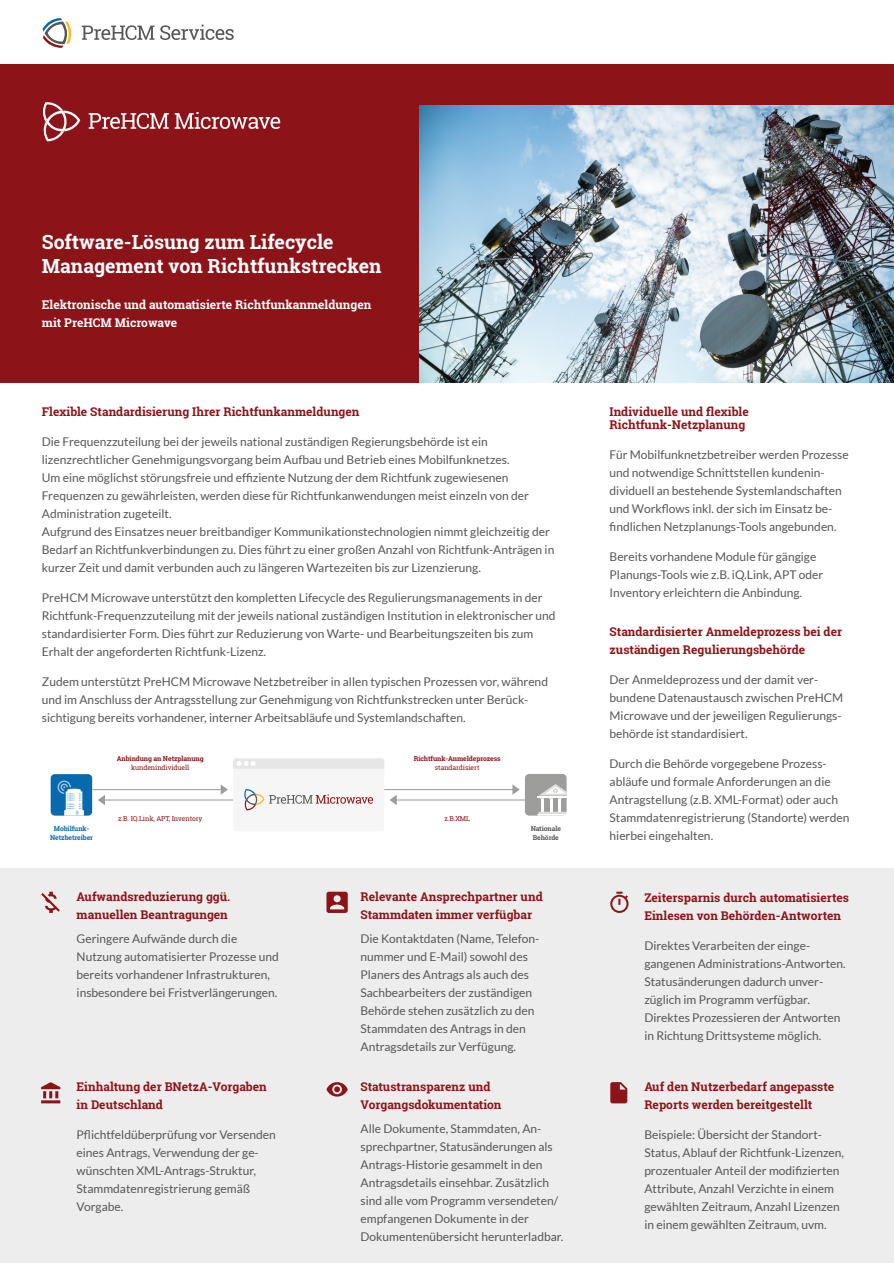
<style>
.page{position:relative;width:894px;height:1263px;background:#fff}
.page>*{position:absolute;margin:0;border:0;box-sizing:border-box;transform-origin:0 0}
.t1{font:700 19.5px/24.5px "Roboto Slab";color:#fff}
.t2{font:12px/18px "Lato";color:#565655}
.t3{font:700 12px/18px "Roboto Slab";color:#8c1318}
.t4{font:700 12px/18px "Roboto Slab";color:#fff}
.t5{font:6.75px "Roboto Slab";letter-spacing:-.01em;color:#8c1318}
.t6{font:700 6.75px "Roboto Slab";letter-spacing:-.01em;color:#8c1318}
.t7{font:700 6.75px/8.9px "Roboto Slab";letter-spacing:-.01em;color:#0769ae;text-align:center}
.t8{font:700 6.75px/8.9px "Roboto Slab";letter-spacing:-.01em;color:#575756;text-align:center}
</style>
<div class="page">
<div style="left:0;top:868px;width:893px;height:395px;background:#ededed"></div>
<div style="left:0;top:64px;width:893px;height:319px;background:#8c1318"></div>
<svg style="left:610px;top:892px;width:18px;height:21px"></svg>
<svg style="left:82px;top:25px;width:72px;height:15px"></svg>
<svg style="left:160px;top:25px;width:74px;height:15px"></svg>
<svg style="left:43px;top:18px;width:29px;height:30px"></svg>
<svg style="left:41px;top:892px;width:19px;height:21px"></svg>
<svg style="left:41px;top:1082px;width:19px;height:21px"></svg>
<svg style="left:326px;top:892px;width:21px;height:21px"></svg>
<svg style="left:610px;top:1082px;width:17px;height:21px"></svg>
<svg style="left:326px;top:1082px;width:21px;height:15px"></svg>
<svg style="left:43px;top:102px;width:37px;height:39px"></svg>
<svg style="left:89px;top:113px;width:80px;height:16px"></svg>
<svg style="left:175px;top:112px;width:105px;height:17px"></svg>
<div style="left:233px;top:758px;width:151px;height:73px;background:#f6f6f6;border-radius:2px"></div>
<div style="left:233px;top:759px;width:151px;height:10px;background:#e6e6e6"></div>
<svg style="left:92px;top:784px;width:141px;height:21px"></svg>
<svg style="left:384px;top:784px;width:140px;height:21px"></svg>
<div style="left:524px;top:774px;width:42px;height:42px;background:#9d9d9c;border-radius:4px"></div>
<svg style="left:537px;top:784px;width:29px;height:32px"></svg>
<div style="left:51px;top:774px;width:41px;height:42px;background:#0769ae;border-radius:4px"></div>
<svg style="left:58px;top:781px;width:26px;height:35px"></svg>
<svg style="left:244px;top:789px;width:129px;height:21px"></svg>
<img style="left:419px;top:105px;width:474px;height:278px">
<h1 class="t1" style="left:42px;top:229px;width:341px">Software-Lösung zum Lifecycle<br>Management von Richtfunkstrecken</h1>
<p class="t4" style="left:42px;top:296px;width:331px">Elektronische und automatisierte Richtfunkanmeldungen mit PreHCM Microwave</p>
<p class="t3" style="left:42px;top:403px;width:319px">Flexible Standardisierung Ihrer Richtfunkanmeldungen</p>
<p class="t2" style="left:42px;top:434px;width:514px">Die Frequenzzuteilung bei der jeweils national zuständigen Regierungsbehörde ist ein lizenzrechtlicher Genehmigungsvorgang beim Aufbau und Betrieb eines Mobilfunknetzes.<br>Um eine möglichst störungsfreie und effiziente Nutzung der dem Richtfunk zugewiesenen Frequenzen zu gewährleisten, werden diese für Richtfunkanwendungen meist einzeln von der Administration zugeteilt.<br>Aufgrund des Einsatzes neuer breitbandiger Kommunikationstechnologien nimmt gleichzeitig der Bedarf an Richtfunkverbindungen zu. Dies führt zu einer großen Anzahl von Richtfunk-Anträgen in kurzer Zeit und damit verbunden auch zu längeren Wartezeiten bis zur Lizenzierung.</p>
<p class="t2" style="left:42px;top:590px;width:515px">PreHCM Microwave unterstützt den kompletten Lifecycle des Regulierungsmanagements in der Richtfunk-Frequenzzuteilung mit der jeweils national zuständigen Institution in elektronischer und standardisierter Form. Dies führt zur Reduzierung von Warte- und Bearbeitungszeiten bis zum Erhalt der angeforderten Richtfunk-Lizenz.</p>
<p class="t2" style="left:42px;top:674px;width:507px">Zudem unterstützt PreHCM Microwave Netzbetreiber in allen typischen Prozessen vor, während und im Anschluss der Antragsstellung zur Genehmigung von Richtfunkstrecken unter Berück&shy;sichtigung bereits vorhandener, interner Arbeitsabläufe und Systemlandschaften.</p>
<p class="t6" style="left:117px;top:754px;width:88px">Anbindung an Netzplanung</p>
<p class="t5" style="left:131px;top:763px;width:60px">kundenindividuell</p>
<p class="t6" style="left:413px;top:754px;width:88px">Richtfunk-Anmeldeprozess</p>
<p class="t5" style="left:435px;top:763px;width:46px">standardisiert</p>
<p class="t5" style="left:118px;top:814px;width:86px">z.B. IQ.Link, APT, Inventory</p>
<p class="t5" style="left:444px;top:814px;width:27px">z.B.XML</p>
<p class="t7" style="left:50px;top:824px;width:44px">Mobilfunk-<br>Netzbetreiber</p>
<p class="t8" style="left:530px;top:824px;width:32px">Nationale<br>Behörde</p>
<p class="t3" style="left:77px;top:887px;width:155px">Aufwandsreduzierung ggü. manuellen Beantragungen</p>
<p class="t2" style="left:77px;top:930px;width:204px">Geringere Aufwände durch die Nutzung automatisierter Prozesse und bereits vorhandener Infrastrukturen, insbesondere bei Fristverlängerungen.</p>
<p class="t3" style="left:77px;top:1078px;width:191px">Einhaltung der BNetzA-Vorgaben in Deutschland</p>
<p class="t2" style="left:77px;top:1127px;width:201px">Pflichtfeldüberprüfung vor Versenden eines Antrags, Verwendung der ge&shy;wünschten XML-Antrags-Struktur,<br>Stammdatenregistrierung gemäß<br>Vorgabe.</p>
<p class="t3" style="left:360px;top:887px;width:184px">Relevante Ansprechpartner und<br>Stammdaten immer verfügbar</p>
<p class="t2" style="left:360px;top:930px;width:180px">Die Kontaktdaten (Name, Telefon&shy;nummer und E-Mail) sowohl des<br>Planers des Antrags als auch des<br>Sachbearbeiters der zuständigen<br>Behörde stehen zusätzlich zu den<br>Stammdaten des Antrags in den<br>Antragsdetails zur Verfügung.</p>
<p class="t3" style="left:360px;top:1078px;width:142px">Statustransparenz und<br>Vorgangsdokumentation</p>
<p class="t2" style="left:360px;top:1121px;width:204px">Alle Dokumente, Stammdaten, An&shy;sprechpartner, Statusänderungen als Antrags-Historie gesammelt in den Antragsdetails einsehbar. Zusätzlich sind alle vom Programm versendeten/ empfangenen Dokumente in der Dokumentenübersicht herunterladbar.</p>
<p class="t3" style="left:609px;top:405px;width:141px;line-height:12.9px">Individuelle und flexible<br>Richtfunk-Netzplanung</p>
<p class="t2" style="left:609px;top:447px;width:241px">Für Mobilfunknetzbetreiber werden Prozesse und notwendige Schnittstellen kundenin&shy;dividuell an bestehende Systemlandschaften und Workflows inkl. der sich im Einsatz be&shy;findlichen Netzplanungs-Tools angebunden.</p>
<p class="t2" style="left:609px;top:549px;width:215px">Bereits vorhandene Module für gängige<br>Planungs-Tools wie z.B. iQ.Link, APT oder<br>Inventory erleichtern die Anbindung.</p>
<p class="t3" style="left:609px;top:623px;width:234px">Standardisierter Anmeldeprozess bei der zuständigen Regulierungsbehörde</p>
<p class="t2" style="left:609px;top:672px;width:235px">Der Anmeldeprozess und der damit ver&shy;bundene Datenaustausch zwischen PreHCM Microwave und der jeweiligen Regulierungs&shy;behörde ist standardisiert.</p>
<p class="t2" style="left:609px;top:756px;width:241px">Durch die Behörde vorgegebene Prozess&shy;abläufe und formale Anforderungen an die Antragstellung (z.B. XML-Format) oder auch Stammdatenregistrierung (Standorte) werden hierbei eingehalten.</p>
<p class="t3" style="left:644px;top:888px;width:206px">Zeitersparnis durch automatisiertes<br>Einlesen von Behörden-Antworten</p>
<p class="t2" style="left:644px;top:937px;width:203px">Direktes Verarbeiten der einge&shy;gangenen Administrations-Antworten.<br>Statusänderungen dadurch unver&shy;züglich im Programm verfügbar.<br>Direktes Prozessieren der Antworten in Richtung Drittsysteme möglich.</p>
<p class="t3" style="left:644px;top:1078px;width:191px">Auf den Nutzerbedarf angepasste<br>Reports werden bereitgestellt</p>
<p class="t2" style="left:644px;top:1127px;width:201px">Beispiele: Übersicht der Standort-Status, Ablauf der Richtfunk-Lizenzen, prozentualer Anteil der modifizierten Attribute, Anzahl Verzichte in einem gewählten Zeitraum, Anzahl Lizenzen in einem gewählten Zeitraum, uvm.</p>
</div>
